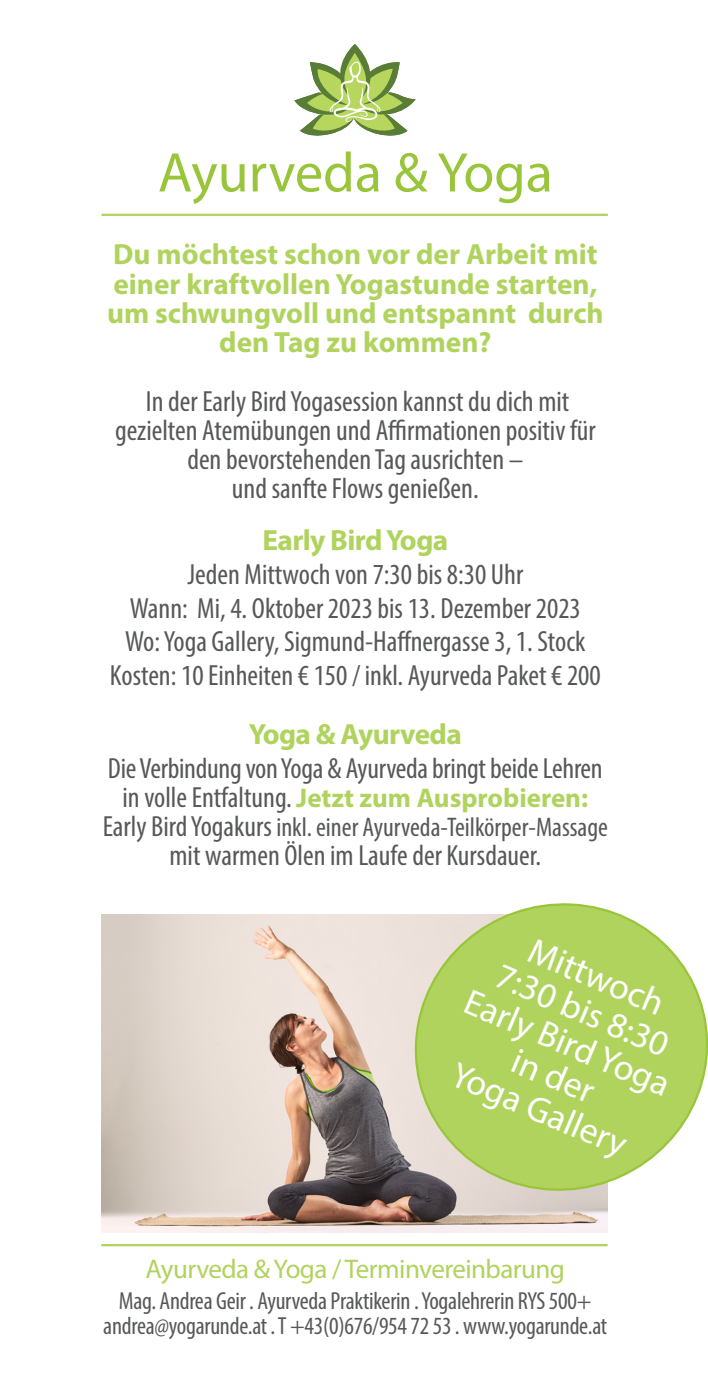
<style>
.page{position:relative;width:708px;height:1378px;background:#fff}
.page>*{position:absolute;margin:0;border:0;box-sizing:border-box;transform-origin:0 0}
.t1{font:56.25px "Myriad Pro";color:#98c539}
.t2{font:36px "Myriad Pro";color:#fff}
.t3{font:condensed 29.25px/29.2px "Myriad Pro";color:#57585a;text-align:center}
.t4{font:700 29.25px/29.2px "Myriad Pro";color:#b0d35e;text-align:center}
.t5{font:700 29.25px "Myriad Pro";letter-spacing:-.02em;color:#b0d35e}
.t6{font:condensed 27px/29.2px "Myriad Pro";color:#57585a;text-align:center}
.t7{font:27px "Myriad Pro";letter-spacing:-.02em;color:#b0d35e}
.t8{font:condensed 24.75px/24.8px "Myriad Pro";letter-spacing:-.01em;color:#57585a;text-align:center}
.s1{font-size:29.25px}
.s2{font-weight:700;font-stretch:normal;color:#b0d35e}
</style>
<div class="page">
<svg style="left:294px;top:44px;width:122px;height:92px"></svg>
<hr style="left:102px;top:214px;width:506px;height:2px;background:#b0d35e">
<hr style="left:101px;top:1244px;width:507px;height:2px;background:#b0d35e">
<img style="left:102px;top:914px;width:506px;height:319px">
<svg style="left:408px;top:903px;width:300px;height:290px;background:#bed77d"></svg>
<p class="t1" style="left:158px;top:138px;width:396px">Ayurveda &amp; Yoga</p>
<p class="t4" style="left:107px;top:239px;width:498px">Du möchtest schon vor der Arbeit mit einer kraftvollen Yogastunde starten, um schwungvoll und entspannt durch den Tag zu kommen?</p>
<p class="t3" style="left:115px;top:386px;width:482px">In der Early Bird Yogasession kannst du dich mit gezielten Atemübungen und Affirmationen positiv für den bevorstehenden Tag ausrichten –<br>und sanfte Flows genießen.</p>
<p class="t5" style="left:262px;top:521px;width:187px">Early Bird Yoga</p>
<p class="t3" style="left:187px;top:559px;width:338px">Jeden Mittwoch von 7:30 bis 8:30 Uhr</p>
<p class="t3" style="left:130px;top:593px;width:452px">Wann: Mi, 4. Oktober 2023 bis 13. Dezember 2023</p>
<p class="t3" style="left:125px;top:627px;width:462px">Wo: Yoga Gallery, Sigmund-Haffnergasse 3, 1. Stock</p>
<p class="t3" style="left:110px;top:660px;width:492px">Kosten: 10 Einheiten € 150 / inkl. Ayurveda Paket € 200</p>
<p class="t5" style="left:249px;top:715px;width:215px">Yoga &amp; Ayurveda</p>
<p class="t3" style="left:108px;top:753px;width:496px">Die Verbindung von Yoga &amp; Ayurveda bringt beide Lehren</p>
<p class="t6" style="left:103px;top:783px;width:507px"><span class="s1">in volle Entfaltung.</span> <span class="s2">Jetzt zum Ausprobieren:<br></span><span class="s1">Early Bird Yogakurs</span> inkl. einer Ayurveda-Teilkörper-Massage</p>
<p class="t3" style="left:169px;top:840px;width:373px">mit warmen Ölen im Laufe der Kursdauer.</p>
<p class="t2" style="left:539px;top:928px;width:145px;rotate:23deg">Mittwoch</p>
<p class="t2" style="left:506px;top:953px;width:186px;rotate:23deg">7:30 bis 8:30</p>
<p class="t2" style="left:475px;top:979px;width:221px;rotate:23deg">Early Bird Yoga</p>
<p class="t2" style="left:522px;top:1038px;width:88px;rotate:23deg">in der</p>
<p class="t2" style="left:462px;top:1052px;width:189px;rotate:23deg">Yoga Gallery</p>
<p class="t7" style="left:146px;top:1252px;width:421px">Ayurveda &amp; Yoga / Terminvereinbarung</p>
<p class="t8" style="left:103px;top:1288px;width:505px">Mag. Andrea Geir . Ayurveda Praktikerin . Yogalehrerin RYS 500+ andrea@yogarunde.at . T +43(0)676/954 72 53 . www.yogarunde.at</p>
</div>
